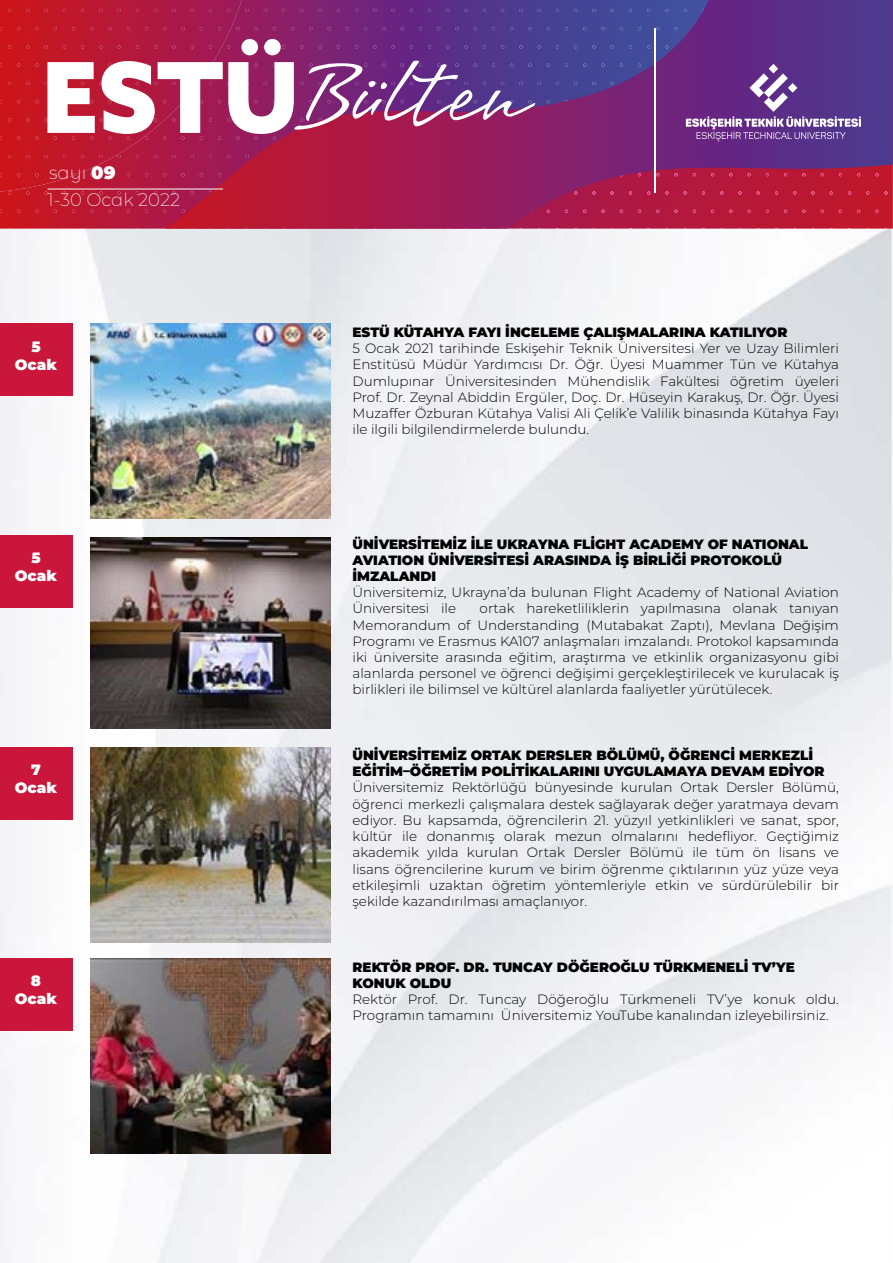
<style>
.page{position:relative;width:893px;height:1263px;background:#fff}
.page>*{position:absolute;margin:0;border:0;box-sizing:border-box;transform-origin:0 0}
.t1{font:200 18px/27.2px "Montserrat Alternates";color:#fff}
.t2{font:900 15px/18px "Montserrat";color:#fff;text-align:center}
.t3{font:300 13.5px/16.2px "Montserrat";color:#000;text-align:justify}
.t4{font:900 13.5px/16.2px "Montserrat";color:#000}
.s1{font-weight:900}
</style>
<div class="page">
<img style="left:0;top:229px;width:893px;height:1034px">
<div style="left:0;top:324px;width:72px;height:72px;background:#ca163a"></div>
<div style="left:0;top:535px;width:72px;height:72px;background:#ca163a"></div>
<div style="left:0;top:747px;width:72px;height:72px;background:#ca163a"></div>
<div style="left:0;top:958px;width:72px;height:72px;background:#ca163a"></div>
<img style="left:91px;top:538px;width:240px;height:190px">
<img style="left:91px;top:747px;width:240px;height:195px">
<img style="left:91px;top:958px;width:240px;height:195px">
<svg style="left:0;top:192px;width:165px;height:37px;background:#bd1a31"></svg>
<svg style="left:35px;top:210px;width:4px;height:3px"></svg>
<svg style="left:108px;top:210px;width:4px;height:3px"></svg>
<svg style="left:165px;top:0;width:728px;height:229px;background:#832668"></svg>
<svg style="left:0;top:0;width:242px;height:192px;background:#b81836"></svg>
<svg style="left:35px;top:173px;width:4px;height:3px"></svg>
<svg style="left:35px;top:137px;width:4px;height:3px"></svg>
<svg style="left:26px;top:118px;width:3px;height:4px"></svg>
<svg style="left:8px;top:118px;width:3px;height:4px"></svg>
<svg style="left:35px;top:100px;width:4px;height:3px"></svg>
<svg style="left:35px;top:64px;width:4px;height:3px"></svg>
<svg style="left:26px;top:45px;width:3px;height:4px"></svg>
<svg style="left:8px;top:45px;width:3px;height:4px"></svg>
<svg style="left:63px;top:45px;width:3px;height:4px"></svg>
<svg style="left:45px;top:45px;width:3px;height:4px"></svg>
<svg style="left:35px;top:27px;width:4px;height:3px"></svg>
<svg style="left:99px;top:45px;width:3px;height:4px"></svg>
<svg style="left:81px;top:45px;width:3px;height:4px"></svg>
<svg style="left:136px;top:45px;width:3px;height:4px"></svg>
<svg style="left:118px;top:45px;width:3px;height:4px"></svg>
<svg style="left:108px;top:27px;width:4px;height:3px"></svg>
<svg style="left:172px;top:45px;width:4px;height:4px"></svg>
<svg style="left:154px;top:45px;width:3px;height:4px"></svg>
<svg style="left:209px;top:45px;width:3px;height:4px"></svg>
<svg style="left:191px;top:45px;width:3px;height:4px"></svg>
<svg style="left:181px;top:27px;width:4px;height:3px"></svg>
<svg style="left:172px;top:9px;width:4px;height:3px"></svg>
<hr style="left:654px;top:28px;width:2px;height:165px;background:#fff">
<svg style="left:684px;top:64px;width:185px;height:77px;background:#714896"></svg>
<svg style="left:45px;top:61px;width:178px;height:79px"></svg>
<svg style="left:227px;top:39px;width:160px;height:101px"></svg>
<svg style="left:382px;top:61px;width:153px;height:65px;background:#804e93"></svg>
<hr style="left:47px;top:189px;width:176px;height:1px;background:#fff">
<img style="left:91px;top:324px;width:240px;height:195px">
<h1 class="t1" style="left:47px;top:159px;width:134px">sayı <span class="s1">09<br></span>1-30 Ocak 2022</h1>
<p class="t2" style="left:15px;top:336px;width:44px">5<br>Ocak</p>
<p class="t2" style="left:15px;top:548px;width:44px">5<br>Ocak</p>
<p class="t2" style="left:15px;top:759px;width:44px">7<br>Ocak</p>
<p class="t2" style="left:15px;top:971px;width:44px">8<br>Ocak</p>
<p class="t4" style="left:352px;top:323px;width:436px">ESTÜ KÜTAHYA FAYI İNCELEME ÇALIŞMALARINA KATILIYOR</p>
<p class="t3" style="left:352px;top:340px;width:488px">5 Ocak 2021 tarihinde Eskişehir Teknik Üniversitesi Yer ve Uzay Bilimleri Enstitüsü Müdür Yardımcısı Dr. Öğr. Üyesi Muammer Tün ve Kütahya Dumlupınar Üniversitesinden Mühendislik Fakültesi öğretim üyeleri Prof. Dr. Zeynal Abiddin Ergüler, Doç. Dr. Hüseyin Karakuş, Dr. Öğr. Üyesi Muzaffer Özburan Kütahya Valisi Ali Çelik’e Valilik binasında Kütahya Fayı ile ilgili bilgilendirmelerde bulundu.</p>
<p class="t4" style="left:352px;top:535px;width:457px">ÜNİVERSİTEMİZ İLE UKRAYNA FLİGHT ACADEMY OF NATIONAL<br>AVIATION ÜNİVERSİTESİ ARASINDA İŞ BİRLİĞİ PROTOKOLÜ<br>İMZALANDI</p>
<p class="t3" style="left:352px;top:584px;width:488px">Üniversitemiz, Ukrayna’da bulunan Flight Academy of National Aviation<br>Üniversitesi ile</p>
<p class="t3" style="left:352px;top:600px;width:488px;text-indent:127px">ortak hareketliliklerin yapılmasına olanak tanıyan Memorandum of Understanding (Mutabakat Zaptı), Mevlana Değişim Programı ve Erasmus KA107 anlaşmaları imzalandı. Protokol kapsamında iki üniversite arasında eğitim, araştırma ve etkinlik organizasyonu gibi alanlarda personel ve öğrenci değişimi gerçekleştirilecek ve kurulacak iş birlikleri ile bilimsel ve kültürel alanlarda faaliyetler yürütülecek.</p>
<p class="t4" style="left:352px;top:746px;width:474px">ÜNIVERSITEMIZ ORTAK DERSLER BÖLÜMÜ, ÖĞRENCI MERKEZLI<br>EĞITIM–ÖĞRETIM POLITIKALARINI UYGULAMAYA DEVAM EDIYOR</p>
<p class="t3" style="left:352px;top:779px;width:488px">Üniversitemiz Rektörlüğü bünyesinde kurulan Ortak Dersler Bölümü, öğrenci merkezli çalışmalara destek sağlayarak değer yaratmaya devam ediyor. Bu kapsamda, öğrencilerin 21. yüzyıl yetkinlikleri ve sanat, spor, kültür ile donanmış olarak mezun olmalarını hedefliyor. Geçtiğimiz akademik yılda kurulan Ortak Dersler Bölümü ile tüm ön lisans ve lisans öğrencilerine kurum ve birim öğrenme çıktılarının yüz yüze veya etkileşimli uzaktan öğretim yöntemleriyle etkin ve sürdürülebilir bir şekilde kazandırılması amaçlanıyor.</p>
<p class="t4" style="left:352px;top:958px;width:444px">REKTÖR PROF. DR. TUNCAY DÖĞEROĞLU TÜRKMENELI TV’YE<br>KONUK OLDU</p>
<p class="t3" style="left:352px;top:991px;width:488px">Rektör Prof. Dr. Tuncay Döğeroğlu Türkmeneli TV’ye konuk oldu.<br>Programın tamamını Üniversitemiz YouTube kanalından izleyebilirsiniz.</p>
</div>
